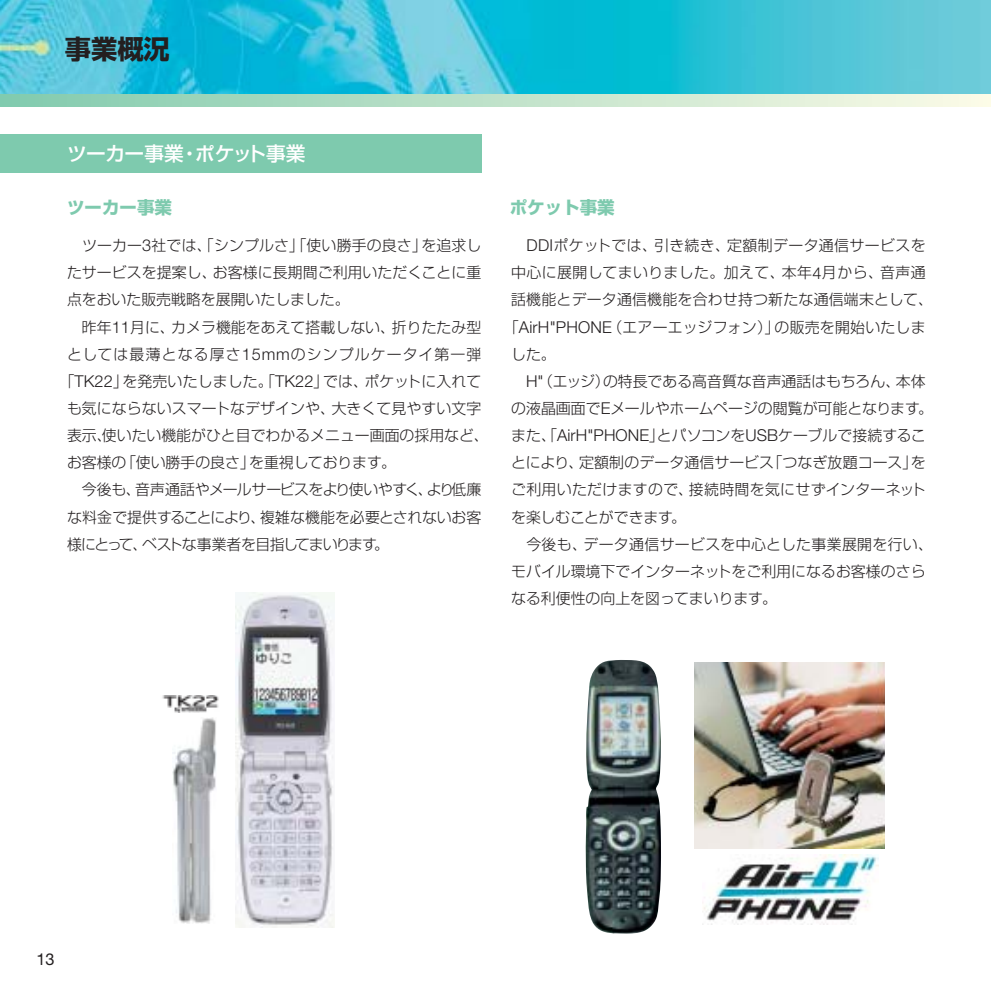
<style>
.page{position:relative;width:991px;height:991px;background:#fff}
.page>*{position:absolute;margin:0;border:0;box-sizing:border-box;transform-origin:0 0}
.t1{font:700 26.25px "Shin Go";color:#231f20}
.t2{font:500 19.6px "Shin Go";letter-spacing:-.01em;color:#fff}
.t3{font:700 17.5px "Shin Go";color:#7ecaae}
.t4{font:16.45px "Helvetica Neue";color:#231f20}
.t5{font:300 14.88px/27.1px "Shin Go";letter-spacing:.005em;color:#231f20;text-align:justify}
.t6{font:300 14.88px "Shin Go";letter-spacing:.03em;color:#231f20}
.t7{font:300 14.88px "Shin Go";letter-spacing:.025em;color:#231f20}
.t8{font:300 14.88px "Shin Go";letter-spacing:-.03em;color:#231f20}
.t9{font:300 14.88px "Shin Go";letter-spacing:.075em;color:#231f20}
.t10{font:300 14.88px "Shin Go";letter-spacing:-.065em;color:#231f20}
.s1{font-family:"Helvetica Neue";font-size:16.45px}
</style>
<div class="page">
<img style="left:0;top:0;width:990px;height:94px">
<div style="left:0;top:134px;width:481px;height:39px;background:#7ecaae"></div>
<svg style="left:0;top:94px;width:990px;height:13px;background:#bee2ca"></svg>
<img style="left:235px;top:592px;width:100px;height:335px">
<img style="left:173px;top:717px;width:44px;height:206px">
<img style="left:162px;top:695px;width:57px;height:17px">
<img style="left:702px;top:854px;width:177px;height:70px">
<img style="left:694px;top:662px;width:190px;height:186px">
<img style="left:585px;top:660px;width:76px;height:273px">
<h1 class="t1" style="left:65px;top:39px;width:106px">事業概況</h1>
<h2 class="t2" style="left:67px;top:147px;width:240px">ツーカー事業・ポケット事業</h2>
<p class="t3" style="left:67px;top:200px;width:106px">ツーカー事業</p>
<p class="t3" style="left:509px;top:200px;width:106px">ポケット事業</p>
<p class="t5" style="left:67px;top:234px;width:416px;text-indent:15px">ツーカー<span class="s1">3</span>社では、「シンプルさ」「使い勝手の良さ」を追求したサービスを提案し、お客様に長期間ご利用いただくことに重点をおいた販売戦略を展開いたしました。</p>
<p class="t5" style="left:82px;top:315px;width:401px">昨年<span class="s1">11</span>月に、カメラ機能をあえて搭載しない、折りたたみ型</p>
<p class="t9" style="left:67px;top:348px;width:416px">としては最薄となる厚さ<span class="s1">15mm</span>のシンプルケータイ第一弾</p>
<p class="t5" style="left:60px;top:369px;width:423px">「<span class="s1">TK22</span>」を発売いたしました。「<span class="s1">TK22</span>」では、ポケットに入れて</p>
<p class="t5" style="left:67px;top:397px;width:416px">も気にならないスマートなデザインや、大きくて見やすい文字</p>
<p class="t5" style="left:67px;top:424px;width:423px">表示、使いたい機能がひと目でわかるメニュー画面の採用など、</p>
<p class="t5" style="left:67px;top:451px;width:330px">お客様の「使い勝手の良さ」を重視しております。</p>
<p class="t8" style="left:82px;top:484px;width:401px">今後も、音声通話やメールサービスをより使いやすく、より低廉</p>
<p class="t5" style="left:67px;top:505px;width:416px">な料金で提供することにより、複雑な機能を必要とされないお客</p>
<p class="t10" style="left:67px;top:538px;width:323px">様にとって、ベストな事業者を目指してまいります。</p>
<p class="t6" style="left:526px;top:240px;width:400px"><span class="s1">DDI</span>ポケットでは、引き続き、定額制データ通信サービスを</p>
<p class="t6" style="left:511px;top:267px;width:416px">中心に展開してまいりました。加えて、本年<span class="s1">4</span>月から、音声通</p>
<p class="t5" style="left:511px;top:288px;width:423px">話機能とデータ通信機能を合わせ持つ新たな通信端末として、</p>
<p class="t5" style="left:504px;top:315px;width:423px">「<span class="s1">AirH"PHONE</span>（エアーエッジフォン）」の販売を開始いたしま</p>
<p class="t5" style="left:511px;top:342px;width:46px">した。</p>
<p class="t5" style="left:526px;top:369px;width:401px"><span class="s1">H"</span>（エッジ）の特長である高音質な音声通話はもちろん、本体</p>
<p class="t5" style="left:511px;top:397px;width:423px">の液晶画面で<span class="s1">E</span>メールやホームページの閲覧が可能となります。</p>
<p class="t5" style="left:511px;top:424px;width:416px">また、「<span class="s1">AirH"PHONE</span>」とパソコンを<span class="s1">USB</span>ケーブルで接続するこ</p>
<p class="t5" style="left:511px;top:451px;width:416px">とにより、定額制のデータ通信サービス「つなぎ放題コース」を</p>
<p class="t7" style="left:511px;top:484px;width:416px">ご利用いただけますので、接続時間を気にせずインターネット</p>
<p class="t5" style="left:511px;top:505px;width:176px">を楽しむことができます。</p>
<p class="t7" style="left:526px;top:538px;width:408px">今後も、データ通信サービスを中心とした事業展開を行い、</p>
<p class="t5" style="left:511px;top:559px;width:416px">モバイル環境下でインターネットをご利用になるお客様のさら</p>
<p class="t5" style="left:511px;top:586px;width:267px">なる利便性の向上を図ってまいります。</p>
<p class="t4" style="left:36px;top:953px;width:20px">13</p>
</div>
